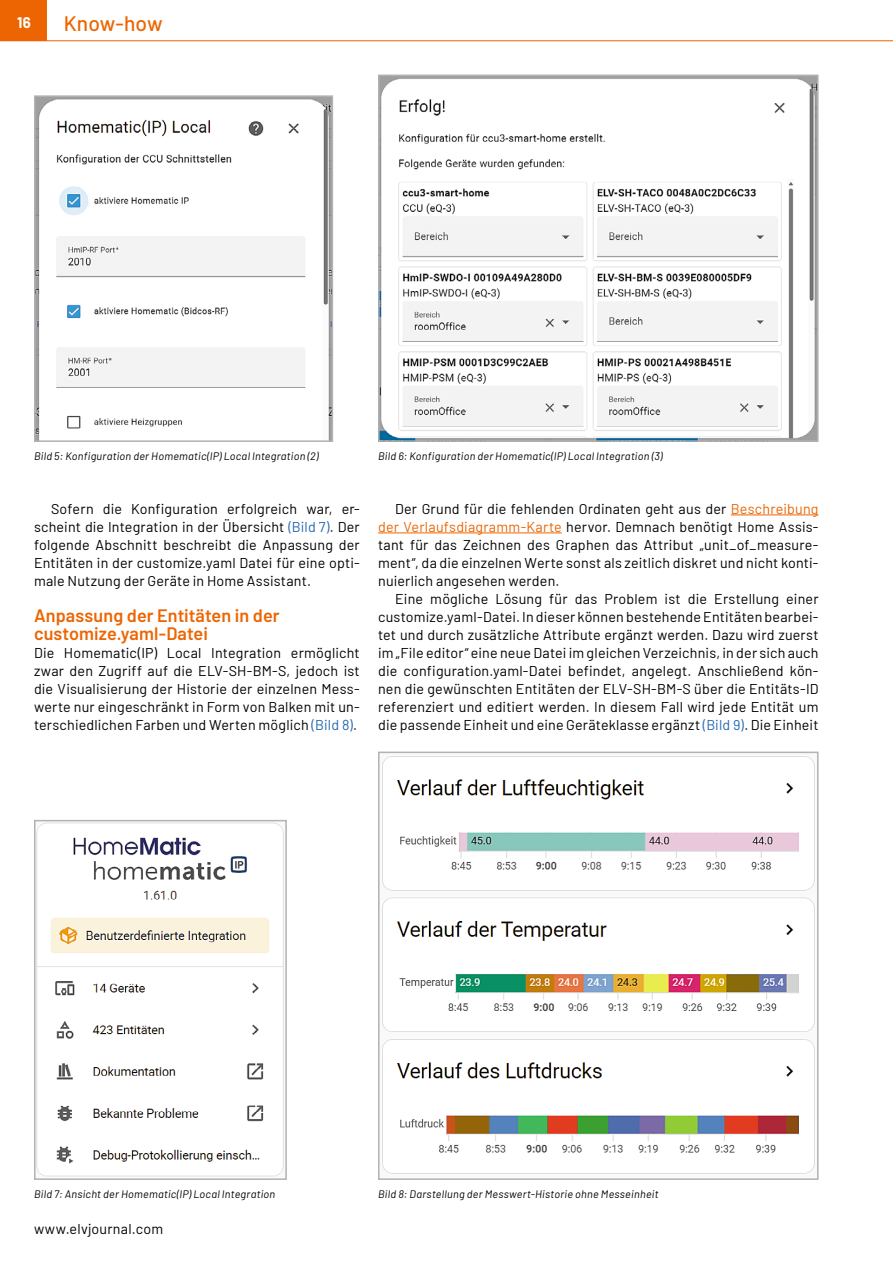
<style>
.page{position:relative;width:893px;height:1263px;background:#fff}
.page>*{position:absolute;margin:0;border:0;box-sizing:border-box;transform-origin:0 0}
.t1{font:500 21px "Barlow";color:#ec6502}
.t2{font:600 18px/18px "Barlow";letter-spacing:.005em;color:#ec6502}
.t3{font:700 15px "Barlow";color:#fff}
.t4{font:14.25px/18px "Barlow";letter-spacing:.015em;color:#000;text-align:justify}
.t5{font:italic 10.8px "Barlow";letter-spacing:.025em;color:#000}
.s1{color:#2769b2}
.s2{color:#ec6502}
</style>
<div class="page">
<div style="left:0;top:0;width:47px;height:40px;background:#ec6502"></div>
<hr style="left:0;top:40px;width:893px;height:1px;background:#ec6502">
<img style="left:37px;top:98px;width:293px;height:341px">
<div style="left:34px;top:95px;width:299px;height:347px;border:2px solid #b1b2b3"></div>
<img style="left:381px;top:78px;width:435px;height:361px">
<div style="left:378px;top:75px;width:441px;height:367px;border:2px solid #b1b2b3"></div>
<img style="left:37px;top:823px;width:247px;height:354px">
<div style="left:34px;top:820px;width:253px;height:360px;border:2px solid #b1b2b3"></div>
<img style="left:382px;top:756px;width:433px;height:418px">
<div style="left:378px;top:752px;width:441px;height:428px;border:2px solid #b1b2b3"></div>
<hr style="left:731px;top:514px;width:88px;height:1px;background:#ec6502">
<hr style="left:378px;top:532px;width:184px;height:1px;background:#ec6502">
<p class="t3" style="left:17px;top:11px;width:15px">16</p>
<h1 class="t1" style="left:64px;top:8px;width:100px">Know-how</h1>
<p class="t5" style="left:34px;top:448px;width:286px">Bild 5: Konfiguration der Homematic(IP) Local Integration (2)</p>
<p class="t5" style="left:378px;top:448px;width:286px">Bild 6: Konfiguration der Homematic(IP) Local Integration (3)</p>
<p class="t4" style="left:34px;top:499px;width:327px;text-indent:17px">Sofern die Konfiguration erfolgreich war, er&shy;scheint die Integration in der Übersicht <span class="s1">(Bild 7)</span>. Der folgende Abschnitt beschreibt die Anpassung der Entitäten in der customize.yaml Datei für eine opti&shy;male Nutzung der Geräte in Home Assistant.</p>
<p class="t2" style="left:34px;top:605px;width:247px">Anpassung der Entitäten in der customize.yaml-Datei</p>
<p class="t4" style="left:34px;top:643px;width:327px">Die Homematic(IP) Local Integration ermöglicht zwar den Zugriff auf die ELV-SH-BM-S, jedoch ist die Visualisierung der Historie der einzelnen Mess&shy;werte nur eingeschränkt in Form von Balken mit un&shy;terschiedlichen Farben und Werten möglich <span class="s1">(Bild 8)</span>.</p>
<p class="t4" style="left:378px;top:499px;width:442px;text-indent:17px">Der Grund für die fehlenden Ordinaten geht aus der <span class="s2">Beschreibung der Verlaufsdiagramm-Karte</span> hervor. Demnach benötigt Home Assis&shy;tant für das Zeichnen des Graphen das Attribut „unit_of_measure&shy;ment“, da die einzelnen Werte sonst als zeitlich diskret und nicht konti&shy;nuierlich angesehen werden.</p>
<p class="t4" style="left:378px;top:589px;width:442px;text-indent:17px">Eine mögliche Lösung für das Problem ist die Erstellung einer customize.yaml-Datei. In dieser können bestehende Entitäten bearbei&shy;tet und durch zusätzliche Attribute ergänzt werden. Dazu wird zuerst im „File editor“ eine neue Datei im gleichen Verzeichnis, in der sich auch die configuration.yaml-Datei befindet, angelegt. Anschließend kön&shy;nen die gewünschten Entitäten der ELV-SH-BM-S über die Entitäts-ID referenziert und editiert werden. In diesem Fall wird jede Entität um die passende Einheit und eine Geräteklasse ergänzt <span class="s1">(Bild 9)</span>. Die Einheit</p>
<p class="t5" style="left:34px;top:1186px;width:243px">Bild 7: Ansicht der Homematic(IP) Local Integration</p>
<p class="t5" style="left:378px;top:1186px;width:282px">Bild 8: Darstellung der Messwert-Historie ohne Messeinheit</p>
<p class="t4" style="left:34px;top:1219px;width:131px">www.elvjournal.com</p>
</div>
